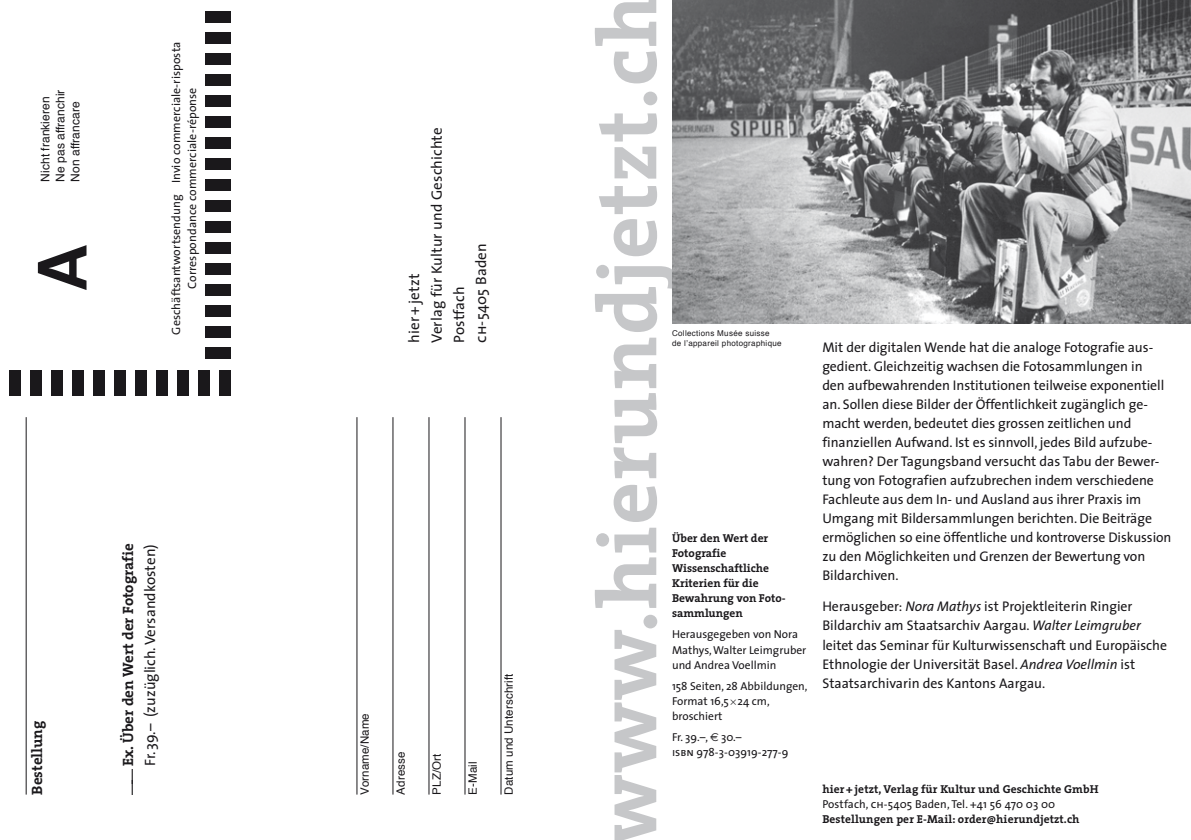
<style>
.page{position:relative;width:1191px;height:840px;background:#fff}
.page>*{position:absolute;margin:0;border:0;box-sizing:border-box;transform-origin:0 0}
.t1{font:700 84px "The Serif";letter-spacing:.015em;color:#c6c7c9}
.t2{font:700 72px "The Sans";color:#1a181b}
.t3{font:15px/22.4px "The Sans";letter-spacing:.01em;color:#1a181b}
.t4{font:700 15px "The Serif";color:#1a181b}
.t5{font:15px "The Serif";color:#1a181b}
.t6{font:14px/19px "The Sans";letter-spacing:-.005em;color:#1a181b}
.t7{font:12px/16px "The Sans";letter-spacing:.005em;color:#1a181b;text-align:center}
.t8{font:12px/15px "Helvetica";letter-spacing:.005em;color:#1a181b}
.t9{font:11.6px/15px "The Sans";color:#1a181b}
.t10{font:700 11.6px/15px "The Serif";color:#1a181b}
.t11{font:11.6px "Helvetica";letter-spacing:.01em;color:#1a181b}
.t12{font:8px/10px "Helvetica";letter-spacing:.04em;color:#1a181b}
.s1{font-family:"The Sans Caps"}
.s2{font-style:italic}
</style>
<div class="page">
<hr style="left:356px;top:417px;width:1px;height:377px;background:#1a181b">
<hr style="left:392px;top:417px;width:1px;height:377px;background:#1a181b">
<hr style="left:428px;top:417px;width:1px;height:377px;background:#1a181b">
<hr style="left:464px;top:417px;width:1px;height:377px;background:#1a181b">
<hr style="left:500px;top:417px;width:1px;height:377px;background:#1a181b">
<hr style="left:26px;top:417px;width:1px;height:377px;background:#1a181b">
<div style="left:10px;top:369px;width:11px;height:26px;background:#1a181b"></div>
<div style="left:31px;top:369px;width:11px;height:26px;background:#1a181b"></div>
<div style="left:205px;top:12px;width:26px;height:11px;background:#1a181b"></div>
<div style="left:205px;top:33px;width:26px;height:11px;background:#1a181b"></div>
<div style="left:52px;top:370px;width:11px;height:25px;background:#1a181b"></div>
<div style="left:73px;top:370px;width:11px;height:25px;background:#1a181b"></div>
<div style="left:94px;top:370px;width:11px;height:25px;background:#1a181b"></div>
<div style="left:115px;top:370px;width:11px;height:25px;background:#1a181b"></div>
<div style="left:135px;top:370px;width:12px;height:25px;background:#1a181b"></div>
<div style="left:156px;top:370px;width:12px;height:25px;background:#1a181b"></div>
<div style="left:177px;top:370px;width:12px;height:25px;background:#1a181b"></div>
<div style="left:198px;top:370px;width:12px;height:25px;background:#1a181b"></div>
<div style="left:219px;top:370px;width:12px;height:25px;background:#1a181b"></div>
<div style="left:205px;top:54px;width:26px;height:11px;background:#1a181b"></div>
<div style="left:205px;top:75px;width:26px;height:11px;background:#1a181b"></div>
<div style="left:205px;top:96px;width:26px;height:11px;background:#1a181b"></div>
<div style="left:205px;top:117px;width:26px;height:11px;background:#1a181b"></div>
<div style="left:205px;top:137px;width:26px;height:12px;background:#1a181b"></div>
<div style="left:205px;top:158px;width:26px;height:12px;background:#1a181b"></div>
<div style="left:205px;top:179px;width:26px;height:12px;background:#1a181b"></div>
<div style="left:205px;top:200px;width:26px;height:12px;background:#1a181b"></div>
<div style="left:205px;top:221px;width:26px;height:12px;background:#1a181b"></div>
<div style="left:205px;top:242px;width:26px;height:12px;background:#1a181b"></div>
<div style="left:205px;top:263px;width:26px;height:12px;background:#1a181b"></div>
<div style="left:205px;top:284px;width:26px;height:12px;background:#1a181b"></div>
<div style="left:205px;top:305px;width:26px;height:12px;background:#1a181b"></div>
<div style="left:205px;top:326px;width:26px;height:12px;background:#1a181b"></div>
<div style="left:205px;top:347px;width:26px;height:12px;background:#1a181b"></div>
<img style="left:672px;top:0;width:519px;height:323px">
<p class="t8" style="left:37px;top:182px;width:94px;rotate:-90deg">Nicht frankieren<br>Ne pas affranchir<br>Non affrancare</p>
<h2 class="t2" style="left:2px;top:290px;width:47px;rotate:-90deg">A</h2>
<p class="t7" style="left:168px;top:334px;width:294px;rotate:-90deg">Geschäftsantwortsendung Invio commerciale-risposta<br>Correspondance commerciale-réponse</p>
<p class="t4" style="left:24px;top:794px;width:75px;rotate:-90deg">Bestellung</p>
<p class="t4" style="left:115px;top:765px;width:224px;rotate:-90deg">Ex. Über den Wert der Fotografie</p>
<p class="t3" style="left:138px;top:765px;width:223px;rotate:-90deg">Fr.39.– (zuzüglich. Versandkosten)</p>
<p class="t5" style="left:119px;top:794px;width:27px;rotate:-90deg">——</p>
<p class="t3" style="left:402px;top:343px;width:217px;rotate:-90deg">hier + jetzt<br>Verlag für Kultur und Geschichte<br>Postfach<br><span class="s1">ch</span>-5405 Baden</p>
<p class="t11" style="left:355px;top:794px;width:83px;rotate:-90deg">Vorname/Name</p>
<p class="t11" style="left:391px;top:794px;width:44px;rotate:-90deg">Adresse</p>
<p class="t11" style="left:427px;top:794px;width:42px;rotate:-90deg">PLZ/Ort</p>
<p class="t11" style="left:463px;top:794px;width:35px;rotate:-90deg">E-Mail</p>
<p class="t11" style="left:499px;top:794px;width:122px;rotate:-90deg">Datum und Unterschrift</p>
<h1 class="t1" style="left:557px;top:845px;width:852px;rotate:-90deg">www.hierundjetzt.ch</h1>
<p class="t12" style="left:672px;top:327px;width:111px">Collections Musée suisse<br>de l’appareil photographique</p>
<p class="t10" style="left:672px;top:530px;width:115px">Über den Wert der<br>Fotografie<br>Wissenschaftliche<br>Kriterien für die<br>Bewahrung von Foto&shy;sammlungen</p>
<p class="t9" style="left:672px;top:626px;width:136px">Herausgegeben von Nora<br>Mathys, Walter Leimgruber und Andrea Voellmin</p>
<p class="t9" style="left:672px;top:677px;width:137px">158 Seiten, 28 Abbildungen,<br>Format 16,5 24 cm, broschiert</p>
<p class="t9" style="left:672px;top:728px;width:118px">Fr. 39.–, 30.–<br><span class="s1">isbn</span> 978-3-03919-277-9</p>
<p class="t6" style="left:822px;top:337px;width:351px">Mit der digitalen Wende hat die analoge Fotografie aus&shy;gedient. Gleichzeitig wachsen die Fotosammlungen in<br>den aufbewahrenden Institutionen teilweise exponentiell an. Sollen diese Bilder der Öffentlichkeit zugänglich ge&shy;macht werden, bedeutet dies grossen zeitlichen und finanziellen Aufwand. Ist es sinnvoll, jedes Bild aufzube&shy;wahren? Der Tagungsband versucht das Tabu der Bewer&shy;tung von Fotografien aufzubrechen indem verschiedene Fachleute aus dem In- und Ausland aus ihrer Praxis im Umgang mit Bildersammlungen berichten. Die Beiträge ermöglichen so eine öffentliche und kontroverse Diskussion zu den Möglichkeiten und Grenzen der Bewertung von Bildarchiven.</p>
<p class="t6" style="left:822px;top:596px;width:346px">Herausgeber: <span class="s2">Nora Mathys</span> ist Projektleiterin Ringier Bildarchiv am Staatsarchiv Aargau. <span class="s2">Walter Leimgruber </span>leitet das Seminar für Kulturwissenschaft und Europäische Ethnologie der Universität Basel. <span class="s2">Andrea Voellmin</span> ist Staatsarchivarin des Kantons Aargau.</p>
<p class="t10" style="left:822px;top:780px;width:278px">hier + jetzt, Verlag für Kultur und Geschichte GmbH</p>
<p class="t9" style="left:822px;top:795px;width:234px">Postfach, <span class="s1">ch</span>-5405 Baden, Tel. +41 56 470 03 00</p>
<p class="t10" style="left:822px;top:810px;width:259px">Bestellungen per E-Mail: order@hierundjetzt.ch</p>
</div>
